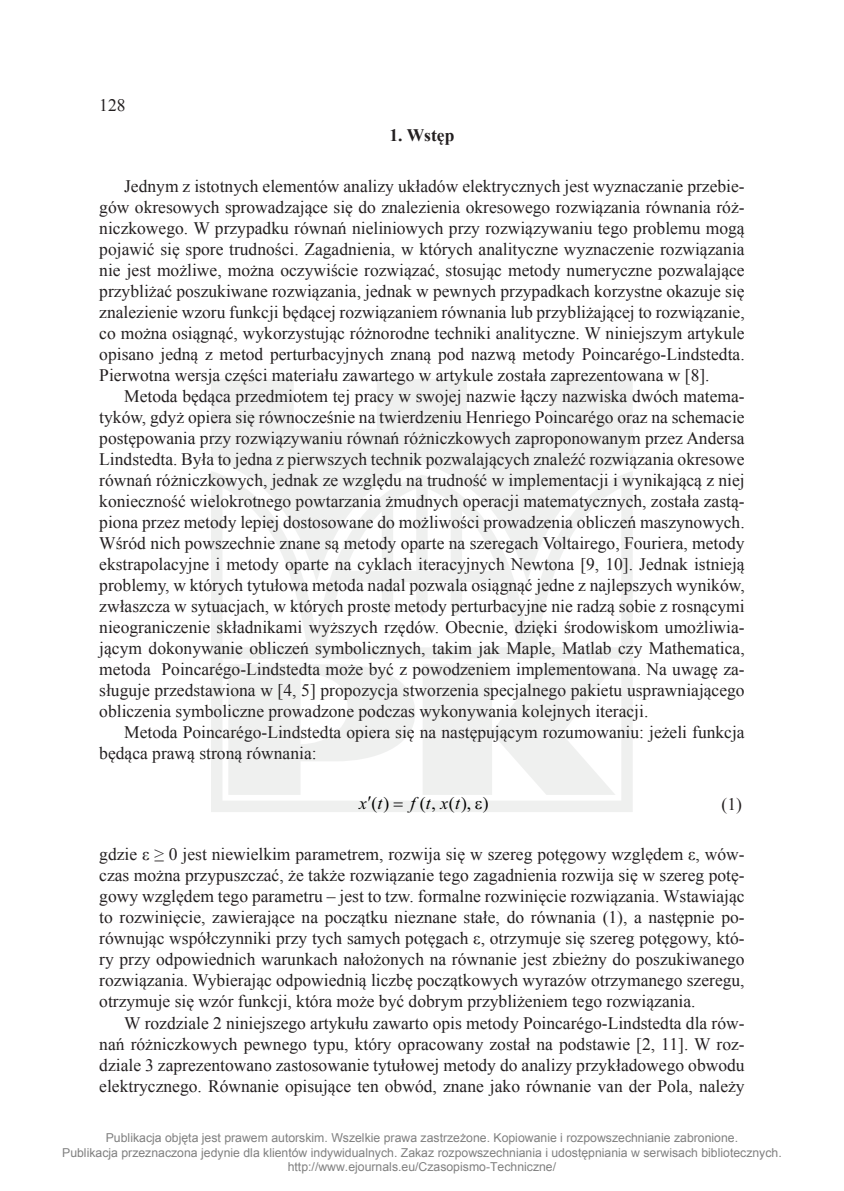
<style>
.page{position:relative;width:844px;height:1191px;background:#fff}
.page>*{position:absolute;margin:0;border:0;box-sizing:border-box;transform-origin:0 0}
.tekst_podstawowy_wci{font:17.5px/21px "Times New Roman";color:#231f20;text-align:justify}
.tekst_podstawowy{font:17.5px/21px "Times New Roman";color:#231f20;text-align:justify}
.Normal__Web{font:17.5px/21px "Times New Roman";color:#231f20;text-align:justify}
.t1{font:17.5px "Times New Roman";color:#000}
.tytul{font:700 17.5px "Times New Roman";color:#231f20}
.wzory{font:17.5px "Times New Roman";color:#231f20}
.t2{font:12.25px/14.7px "Arial";color:#808080;text-align:center}
.s1{font-style:italic}
</style>
<div class="page">
<svg style="left:211px;top:379px;width:421px;height:433px;fill:#eff0ef"></svg>
<svg style="left:368px;top:796px;width:3px;height:5px"></svg>
<svg style="left:393px;top:802px;width:9px;height:4px"></svg>
<svg style="left:475px;top:801px;width:7px;height:8px"></svg>
<p class="tekst_podstawowy_wci" style="left:99px;top:95px;width:28px">128</p>
<p class="tytul" style="left:389px;top:123px;width:66px">1. Wstęp</p>
<p class="tekst_podstawowy_wci" style="left:99px;top:175px;width:646px;text-indent:25px">Jednym z istotnych elementów analizy układów elektrycznych jest wyznaczanie przebie&shy;gów okresowych sprowadzające się do znalezienia okresowego rozwiązania równania róż&shy;niczkowego. W przypadku równań nieliniowych przy rozwiązywaniu tego problemu mogą pojawić się spore trudności. Zagadnienia, w których analityczne wyznaczenie rozwiązania nie jest możliwe, można oczywiście rozwiązać, stosując metody numeryczne pozwalające przybliżać poszukiwane rozwiązania, jednak w pewnych przypadkach korzystne okazuje się znalezienie wzoru funkcji będącej rozwiązaniem równania lub przybliżającej to rozwiązanie, co można osiągnąć, wykorzystując różnorodne techniki analityczne. W niniejszym artykule opisano jedną z metod perturbacyjnych znaną pod nazwą metody Poincarégo-Lindstedta.<br>Pierwotna wersja części materiału zawartego w artykule została zaprezentowana w [8].</p>
<p class="tekst_podstawowy_wci" style="left:99px;top:385px;width:646px;text-indent:25px">Metoda będąca przedmiotem tej pracy w swojej nazwie łączy nazwiska dwóch matema&shy;tyków, gdyż opiera się równocześnie na twierdzeniu Henriego Poincarégo oraz na schemacie postępowania przy rozwiązywaniu równań różniczkowych zaproponowanym przez Andersa Lindstedta. Była to jedna z pierwszych technik pozwalających znaleźć rozwiązania okresowe równań różniczkowych, jednak ze względu na trudność w implementacji i wynikającą z niej konieczność wielokrotnego powtarzania żmudnych operacji matematycznych, została zastą&shy;piona przez metody lepiej dostosowane do możliwości prowadzenia obliczeń maszynowych.<br>Wśród nich powszechnie znane są metody oparte na szeregach Voltairego, Fouriera, metody ekstrapolacyjne i metody oparte na cyklach iteracyjnych Newtona [9, 10]. Jednak istnieją problemy, w których tytułowa metoda nadal pozwala osiągnąć jedne z najlepszych wyników, zwłaszcza w sytuacjach, w których proste metody perturbacyjne nie radzą sobie z rosnącymi nieograniczenie składnikami wyższych rzędów. Obecnie, dzięki środowiskom umożliwia&shy;jącym dokonywanie obliczeń symbolicznych, takim jak Maple, Matlab czy Mathematica, metoda Poincarégo-Lindstedta może być z powodzeniem implementowana. Na uwagę za&shy;sługuje przedstawiona w [4, 5] propozycja stworzenia specjalnego pakietu usprawniającego obliczenia symboliczne prowadzone podczas wykonywania kolejnych iteracji.</p>
<p class="tekst_podstawowy_wci" style="left:99px;top:721px;width:646px;text-indent:25px">Metoda Poincarégo-Lindstedta opiera się na następującym rozumowaniu: jeżeli funkcja będąca prawą stroną równania:</p>
<p class="wzory" style="left:721px;top:792px;width:22px">(1)</p>
<p class="tekst_podstawowy" style="left:99px;top:843px;width:646px">gdzie ε ≥ 0 jest niewielkim parametrem, rozwija się w szereg potęgowy względem ε, wów&shy;czas można przypuszczać, że także rozwiązanie tego zagadnienia rozwija się w szereg potę&shy;gowy względem tego parametru – jest to tzw. formalne rozwinięcie rozwiązania. Wstawiając to rozwinięcie, zawierające na początku nieznane stałe, do równania (1), a następnie po&shy;równując współczynniki przy tych samych potęgach ε, otrzymuje się szereg potęgowy, któ&shy;ry przy odpowiednich warunkach nałożonych na równanie jest zbieżny do poszukiwanego rozwiązania. Wybierając odpowiednią liczbę początkowych wyrazów otrzymanego szeregu, otrzymuje się wzór funkcji, która może być dobrym przybliżeniem tego rozwiązania.</p>
<p class="Normal__Web" style="left:99px;top:1011px;width:646px;text-indent:25px">W rozdziale 2 niniejszego artykułu zawarto opis metody Poincarégo-Lindstedta dla rów&shy;nań różniczkowych pewnego typu, który opracowany został na podstawie [2, 11]. W roz&shy;dziale 3 zaprezentowano zastosowanie tytułowej metody do analizy przykładowego obwodu elektrycznego. Równanie opisujące ten obwód, znane jako równanie van der Pola, należy</p>
<p class="t1" style="left:359px;top:791px;width:131px"><span class="s1">x t</span>() <span class="s1">f t</span>(,<span class="s1">xt</span>(), )</p>
<p class="t2" style="left:62px;top:1130px;width:721px">Publikacja objęta jest prawem autorskim. Wszelkie prawa zastrzeżone. Kopiowanie i rozpowszechnianie zabronione.<br>Publikacja przeznaczona jedynie dla klientów indywidualnych. Zakaz rozpowszechniania i udostępniania w serwisach bibliotecznych. http://www.ejournals.eu/Czasopismo-Techniczne/</p>
</div>
